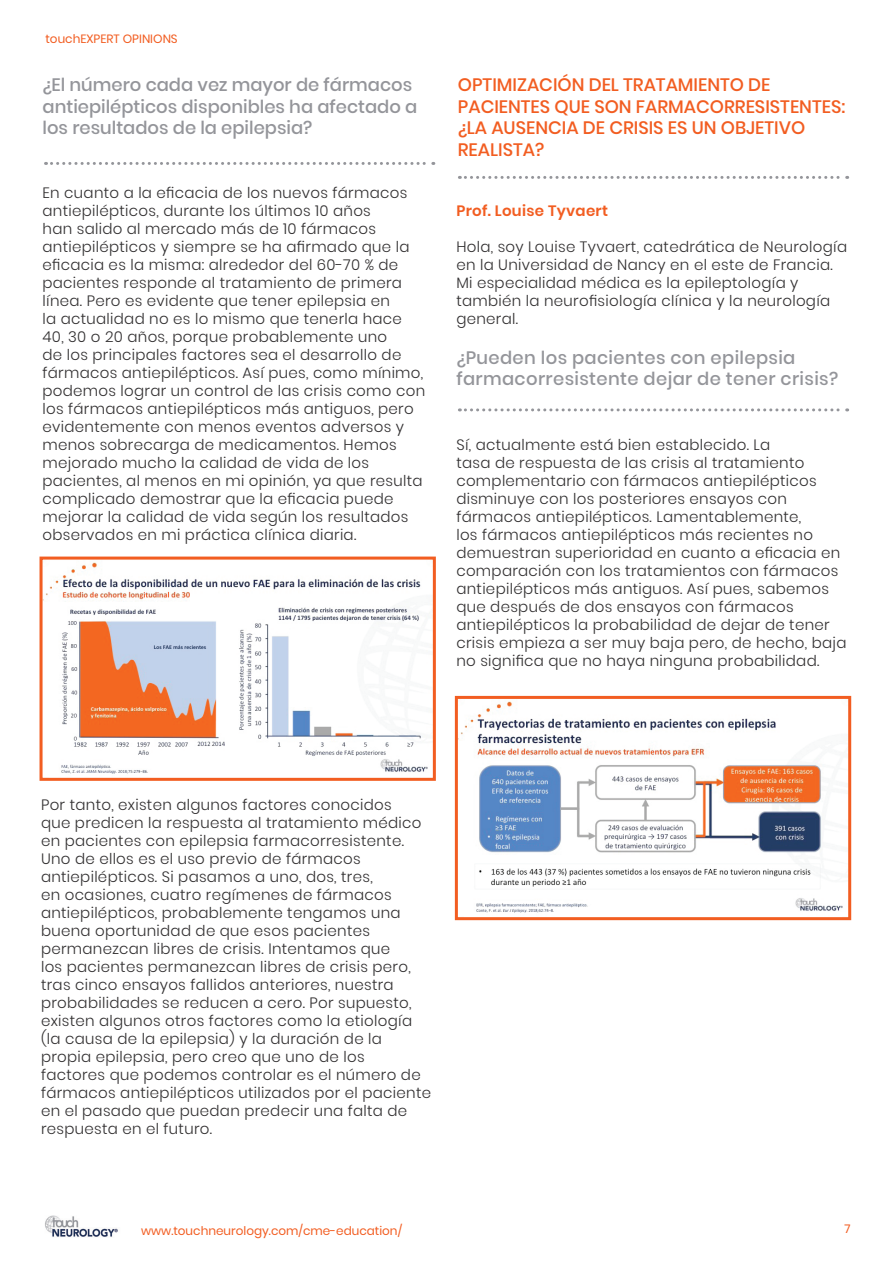
<style>
.page{position:relative;width:893px;height:1263px;background:#fff}
.page>*{position:absolute;margin:0;border:0;box-sizing:border-box;transform-origin:0 0}
.t1{font:500 18px/21.6px "Poppins";color:#f25d21}
.t2{font:500 18px/21.6px "Poppins";color:#94959a}
.t3{font:500 18px/21.6px "Poppins";letter-spacing:.02em;color:#94959a}
.t4{font:300 15px/18px "Poppins";letter-spacing:.02em;color:#312f30}
.t5{font:600 15px "Poppins";letter-spacing:.02em;color:#f25d21}
.t6{font:12px "Poppins";color:#f25d21}
</style>
<div class="page">
<img style="left:45px;top:1215px;width:73px;height:22px">
<img style="left:45px;top:562px;width:383px;height:212px">
<div style="left:40px;top:556px;width:396px;height:225px;border:3px solid #f25d21"></div>
<svg style="left:46px;top:162px;width:388px;height:3px"></svg>
<svg style="left:459px;top:408px;width:389px;height:3px"></svg>
<svg style="left:459px;top:176px;width:389px;height:3px"></svg>
<img style="left:460px;top:701px;width:383px;height:212px">
<div style="left:455px;top:696px;width:396px;height:224px;border:3px solid #f25d21"></div>
<p class="t6" style="left:45px;top:31px;width:134px">touchEXPERT OPINIONS</p>
<p class="t2" style="left:43px;top:74px;width:376px">¿El número cada vez mayor de fármacos antiepilépticos disponibles ha afectado a los resultados de la epilepsia?</p>
<p class="t4" style="left:43px;top:184px;width:384px">En cuanto a la eficacia de los nuevos fármacos antiepilépticos, durante los últimos 10 años<br>han salido al mercado más de 10 fármacos antiepilépticos y siempre se ha afirmado que la eficacia es la misma: alrededor del 60-70 % de pacientes responde al tratamiento de primera línea. Pero es evidente que tener epilepsia en<br>la actualidad no es lo mismo que tenerla hace 40, 30 o 20 años, porque probablemente uno<br>de los principales factores sea el desarrollo de fármacos antiepilépticos. Así pues, como mínimo, podemos lograr un control de las crisis como con los fármacos antiepilépticos más antiguos, pero evidentemente con menos eventos adversos y menos sobrecarga de medicamentos. Hemos mejorado mucho la calidad de vida de los pacientes, al menos en mi opinión, ya que resulta complicado demostrar que la eficacia puede mejorar la calidad de vida según los resultados observados en mi práctica clínica diaria.</p>
<p class="t1" style="left:458px;top:74px;width:389px">OPTIMIZACIÓN DEL TRATAMIENTO DE<br>PACIENTES QUE SON FARMACORRESISTENTES: ¿LA AUSENCIA DE CRISIS ES UN OBJETIVO<br>REALISTA?</p>
<p class="t5" style="left:456px;top:202px;width:153px">Prof. Louise Tyvaert</p>
<p class="t4" style="left:456px;top:238px;width:392px">Hola, soy Louise Tyvaert, catedrática de Neurología en la Universidad de Nancy en el este de Francia.<br>Mi especialidad médica es la epileptología y también la neurofisiología clínica y la neurología general.</p>
<p class="t3" style="left:456px;top:347px;width:383px">¿Pueden los pacientes con epilepsia farmacorresistente dejar de tener crisis?</p>
<p class="t4" style="left:456px;top:436px;width:392px">Sí, actualmente está bien establecido. La<br>tasa de respuesta de las crisis al tratamiento complementario con fármacos antiepilépticos disminuye con los posteriores ensayos con fármacos antiepilépticos. Lamentablemente,<br>los fármacos antiepilépticos más recientes no demuestran superioridad en cuanto a eficacia en comparación con los tratamientos con fármacos antiepilépticos más antiguos. Así pues, sabemos que después de dos ensayos con fármacos antiepilépticos la probabilidad de dejar de tener crisis empieza a ser muy baja pero, de hecho, baja no significa que no haya ninguna probabilidad.</p>
<p class="t4" style="left:41px;top:796px;width:392px">Por tanto, existen algunos factores conocidos<br>que predicen la respuesta al tratamiento médico en pacientes con epilepsia farmacorresistente.<br>Uno de ellos es el uso previo de fármacos antiepilépticos. Si pasamos a uno, dos, tres,<br>en ocasiones, cuatro regímenes de fármacos antiepilépticos, probablemente tengamos una buena oportunidad de que esos pacientes permanezcan libres de crisis. Intentamos que<br>los pacientes permanezcan libres de crisis pero, tras cinco ensayos fallidos anteriores, nuestra probabilidades se reducen a cero. Por supuesto, existen algunos otros factores como la etiología (la causa de la epilepsia) y la duración de la propia epilepsia, pero creo que uno de los factores que podemos controlar es el número de fármacos antiepilépticos utilizados por el paciente en el pasado que puedan predecir una falta de respuesta en el futuro.</p>
<p class="t6" style="left:141px;top:1224px;width:262px">www.touchneurology.com/cme-education/</p>
<p class="t6" style="left:844px;top:1222px;width:8px">7</p>
</div>
